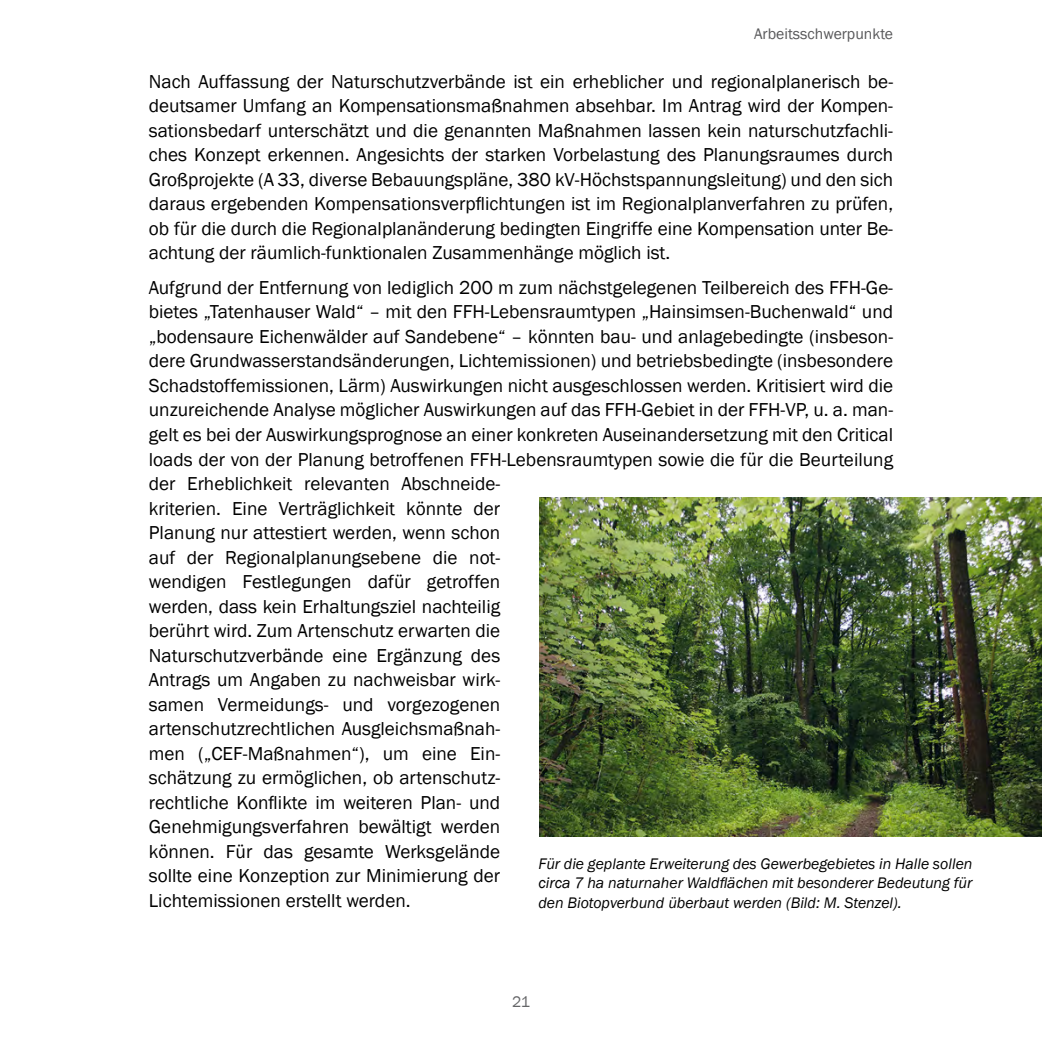
<style>
.page{position:relative;width:1042px;height:1042px;background:#fff}
.page>*{position:absolute;margin:0;border:0;box-sizing:border-box;transform-origin:0 0}
.t1{font:19.25px/24.5px "Franklin Gothic";color:#000;text-align:justify}
.t2{font:italic 15.75px/19.2px "Franklin Gothic";color:#000;text-align:justify}
.t3{font:15.75px "Franklin Gothic";color:#58585a}
.t4{font:15.75px "Franklin Gothic";color:#646567}
</style>
<div class="page">
<img style="left:539px;top:497px;width:503px;height:339px">
<p class="t3" style="left:754px;top:24px;width:140px">Arbeitsschwerpunkte</p>
<p class="t1" style="left:149px;top:70px;width:746px">Nach Auffassung der Naturschutzverbände ist ein erheblicher und regionalplanerisch be&shy;deutsamer Umfang an Kompensationsmaßnahmen absehbar. Im Antrag wird der Kompen&shy;sationsbedarf unterschätzt und die genannten Maßnahmen lassen kein naturschutzfachli&shy;ches Konzept erkennen. Angesichts der starken Vorbelastung des Planungsraumes durch Großprojekte (A 33, diverse Bebauungspläne, 380 kV-Höchstspannungsleitung) und den sich daraus ergebenden Kompensationsverpflichtungen ist im Regionalplanverfahren zu prüfen, ob für die durch die Regionalplanänderung bedingten Eingriffe eine Kompensation unter Be&shy;achtung der räumlich-funktionalen Zusammenhänge möglich ist.</p>
<p class="t1" style="left:149px;top:276px;width:746px;text-align:left">Aufgrund der Entfernung von lediglich 200 m zum nächstgelegenen Teilbereich des FFH-Ge&shy;bietes „Tatenhauser Wald“ – mit den FFH-Lebensraumtypen „Hainsimsen-Buchenwald“ und „bodensaure Eichenwälder auf Sandebene“ – könnten bau- und anlagebedingte (insbeson&shy;dere Grundwasserstandsänderungen, Lichtemissionen) und betriebsbedingte (insbesondere Schadstoffemissionen, Lärm) Auswirkungen nicht ausgeschlossen werden. Kritisiert wird die unzureichende Analyse möglicher Auswirkungen auf das FFH-Gebiet in der FFH-VP, u. a. man&shy;gelt es bei der Auswirkungsprognose an einer konkreten Auseinandersetzung mit den Critical loads der von der Planung betroffenen FFH-Lebensraumtypen sowie die für die Beurteilung der Erheblichkeit relevanten Abschneide-<br>kriterien. Eine Verträglichkeit könnte der<br>Planung nur attestiert werden, wenn schon<br>auf der Regionalplanungsebene die not-<br>wendigen Festlegungen dafür getroffen<br>werden, dass kein Erhaltungsziel nachteilig<br>berührt wird. Zum Artenschutz erwarten die<br>Naturschutzverbände eine Ergänzung des<br>Antrags um Angaben zu nachweisbar wirk-<br>samen Vermeidungs- und vorgezogenen<br>artenschutzrechtlichen Ausgleichsmaßnah-<br>men („CEF-Maßnahmen“), um eine Ein-<br>schätzung zu ermöglichen, ob artenschutz-<br>rechtliche Konflikte im weiteren Plan- und<br>Genehmigungsverfahren bewältigt werden<br>können. Für das gesamte Werksgelände<br>sollte eine Konzeption zur Minimierung der<br>Lichtemissionen erstellt werden.</p>
<p class="t2" style="left:538px;top:854px;width:436px">Für die geplante Erweiterung des Gewerbegebietes in Halle sollen circa 7 ha naturnaher Waldflächen mit besonderer Bedeutung für den Biotopverbund überbaut werden (Bild: M. Stenzel).</p>
<p class="t4" style="left:512px;top:992px;width:19px">21</p>
</div>
